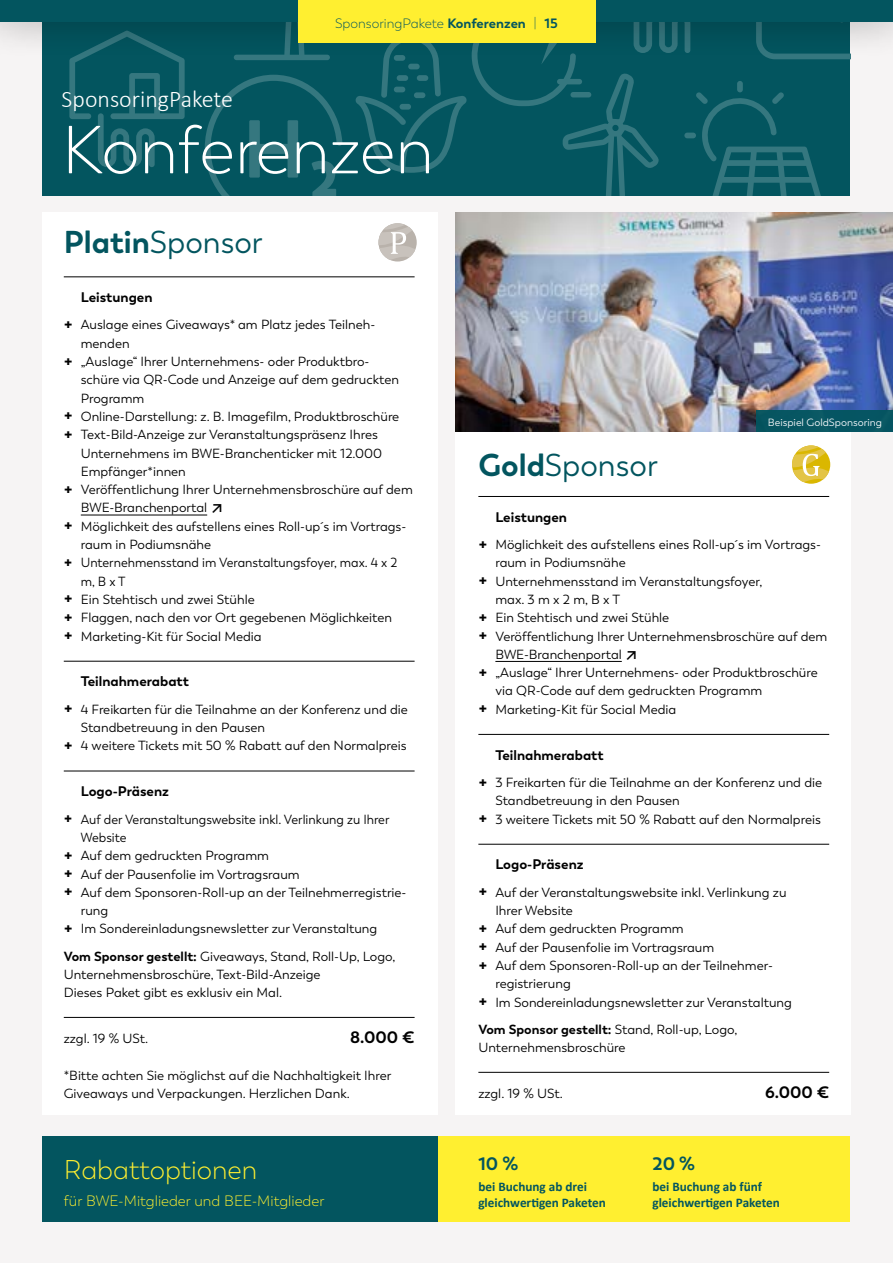
<style>
.page{position:relative;width:893px;height:1263px;background:#f6f4f4}
.page>*{position:absolute;margin:0;border:0;box-sizing:border-box;transform-origin:0 0}
.t1{font:300 67.5px "Boston";letter-spacing:-.005em;color:#fff}
.t2{font:31.5px "Boston";color:#03555f}
.t3{font:300 27px "Boston";color:#ffef30}
.t4{font:300 24px "Calibri";color:#fff}
.t5{font:700 18px "Boston";color:#03555f}
.t6{font:700 16.5px "Boston";color:#000}
.t7{font:300 15px "Boston";color:#ffef30}
.t8{font:700 13.8px "Boston";color:#000}
.t9{font:300 13.5px "Boston";color:#03555f}
.t10{font:13.2px/18.3px "Boston";color:#000}
.t11{font:13.2px "Boston";color:#000;scale:.96 1}
.t12{font:700 13.2px/16.5px "Calibri";color:#03555f}
.t13{font:10.5px "Boston";color:#fff}
.s1{font-weight:700}
.s2{font-size:15.6px}
.s3{font-family:"Modern Pictograms";font-size:13.5px}
</style>
<div class="page">
<div style="left:455px;top:406px;width:395px;height:709px;background:#fff"></div>
<div style="left:43px;top:213px;width:395px;height:902px;background:#fff"></div>
<img style="left:456px;top:213px;width:437px;height:219px">
<hr style="left:64px;top:276px;width:351px;height:1px;background:#000">
<hr style="left:81px;top:515px;width:126px;height:1px;background:#000">
<hr style="left:64px;top:661px;width:351px;height:1px;background:#000">
<hr style="left:64px;top:771px;width:351px;height:1px;background:#000">
<hr style="left:64px;top:1017px;width:351px;height:1px;background:#000">
<hr style="left:478px;top:496px;width:351px;height:1px;background:#000">
<hr style="left:495px;top:661px;width:127px;height:1px;background:#000">
<hr style="left:478px;top:734px;width:351px;height:1px;background:#000">
<hr style="left:478px;top:844px;width:351px;height:1px;background:#000">
<hr style="left:478px;top:1072px;width:351px;height:1px;background:#000">
<svg style="left:378px;top:223px;width:39px;height:38px"></svg>
<svg style="left:792px;top:445px;width:38px;height:39px"></svg>
<div style="left:757px;top:410px;width:136px;height:22px;background:#03555f"></div>
<div style="left:43px;top:21px;width:807px;height:175px;background:#03555f"></div>
<svg style="left:205px;top:75px;width:137px;height:121px"></svg>
<div style="left:737px;top:81px;width:6px;height:11px;background:#35777f;border-radius:3px"></div>
<div style="left:684px;top:133px;width:12px;height:5px;background:#35777f;border-radius:3px"></div>
<svg style="left:696px;top:92px;width:125px;height:104px"></svg>
<svg style="left:69px;top:60px;width:116px;height:107px"></svg>
<svg style="left:356px;top:60px;width:334px;height:136px"></svg>
<div style="left:43px;top:1136px;width:807px;height:85px;background:#ffef30"></div>
<div style="left:43px;top:1136px;width:395px;height:85px;background:#03555f"></div>
<div style="left:0;top:0;width:893px;height:60px;background:#000;opacity:.4"></div>
<div style="left:0;top:0;width:298px;height:21px;background:#03555f"></div>
<div style="left:595px;top:0;width:298px;height:21px;background:#03555f"></div>
<div style="left:298px;top:0;width:297px;height:43px;background:#ffef30"></div>
<p class="t9" style="left:335px;top:15px;width:224px">SponsoringPakete <span class="s1">Konferenzen</span> <span class="s2">|</span> <span class="s1">15</span></p>
<h3 class="t4" style="left:62px;top:84px;width:173px">SponsoringPakete</h3>
<h1 class="t1" style="left:62px;top:112px;width:374px">Konferenzen</h1>
<h2 class="t2" style="left:64px;top:223px;width:200px"><span class="s1">Platin</span>Sponsor</h2>
<p class="t8" style="left:81px;top:289px;width:73px">Leistungen</p>
<p class="t10" style="left:64px;top:316px;width:313px"><span class="s3">+</span> Auslage eines Giveaways* am Platz jedes Teilneh-</p>
<p class="t10" style="left:81px;top:334px;width:50px">menden</p>
<p class="t10" style="left:64px;top:352px;width:307px"><span class="s3">+</span> „Auslage“ Ihrer Unternehmens- oder Produktbro-</p>
<p class="t10" style="left:81px;top:371px;width:320px">schüre via QR-Code und Anzeige auf dem gedruckten</p>
<p class="t10" style="left:81px;top:389px;width:65px">Programm</p>
<p class="t10" style="left:64px;top:407px;width:337px"><span class="s3">+</span> Online-Darstellung: z. B. Imagefilm, Produktbroschüre</p>
<p class="t10" style="left:64px;top:426px;width:316px"><span class="s3">+</span> Text-Bild-Anzeige zur Veranstaltungspräsenz Ihres</p>
<p class="t10" style="left:81px;top:444px;width:303px">Unternehmens im BWE-Branchenticker mit 12.000</p>
<p class="t10" style="left:81px;top:462px;width:107px">Empfänger*innen</p>
<p class="t10" style="left:64px;top:481px;width:351px"><span class="s3">+</span> Veröffentlichung Ihrer Unternehmensbroschüre auf dem</p>
<p class="t10" style="left:81px;top:499px;width:128px">BWE-Branchenportal</p>
<p class="t10" style="left:64px;top:517px;width:344px"><span class="s3">+</span> Möglichkeit des aufstellens eines Roll-up´s im Vortrags-</p>
<p class="t10" style="left:81px;top:535px;width:132px">raum in Podiumsnähe</p>
<p class="t11" style="left:64px;top:555px;width:349px"><span class="s3">+</span> Unternehmensstand im Veranstaltungsfoyer, max. 4 x 2</p>
<p class="t11" style="left:81px;top:573px;width:48px">m, B x T</p>
<p class="t10" style="left:64px;top:590px;width:192px"><span class="s3">+</span> Ein Stehtisch und zwei Stühle</p>
<p class="t10" style="left:64px;top:609px;width:330px"><span class="s3">+</span> Flaggen, nach den vor Ort gegebenen Möglichkeiten</p>
<p class="t10" style="left:64px;top:627px;width:199px"><span class="s3">+</span> Marketing-Kit für Social Media</p>
<p class="t8" style="left:81px;top:673px;width:110px">Teilnahmerabatt</p>
<p class="t10" style="left:64px;top:700px;width:346px"><span class="s3">+</span> 4 Freikarten für die Teilnahme an der Konferenz und die</p>
<p class="t10" style="left:81px;top:718px;width:186px">Standbetreuung in den Pausen</p>
<p class="t10" style="left:64px;top:737px;width:344px"><span class="s3">+</span> 4 weitere Tickets mit 50 % Rabatt auf den Normalpreis</p>
<p class="t8" style="left:81px;top:783px;width:90px">Logo-Präsenz</p>
<p class="t11" style="left:64px;top:811px;width:341px"><span class="s3">+</span> Auf der Veranstaltungswebsite inkl. Verlinkung zu Ihrer</p>
<p class="t11" style="left:81px;top:830px;width:49px">Website</p>
<p class="t10" style="left:64px;top:847px;width:207px"><span class="s3">+</span> Auf dem gedruckten Programm</p>
<p class="t10" style="left:64px;top:865px;width:237px"><span class="s3">+</span> Auf der Pausenfolie im Vortragsraum</p>
<p class="t10" style="left:64px;top:883px;width:344px"><span class="s3">+</span> Auf dem Sponsoren-Roll-up an der Teilnehmerregistrie-</p>
<p class="t10" style="left:81px;top:901px;width:29px">rung</p>
<p class="t10" style="left:64px;top:920px;width:315px"><span class="s3">+</span> Im Sondereinladungsnewsletter zur Veranstaltung</p>
<p class="t10" style="left:64px;top:947px;width:333px"><span class="s1">Vom Sponsor gestellt:</span> Giveaways, Stand, Roll-Up, Logo,<br>Unternehmensbroschüre, Text-Bild-Anzeige<br>Dieses Paket gibt es exklusiv ein Mal.</p>
<p class="t10" style="left:64px;top:1030px;width:86px">zzgl. 19 % USt.</p>
<p class="t6" style="left:350px;top:1027px;width:66px">8.000 €</p>
<p class="t10" style="left:64px;top:1066px;width:329px">*Bitte achten Sie möglichst auf die Nachhaltigkeit Ihrer<br>Giveaways und Verpackungen. Herzlichen Dank.</p>
<h3 class="t3" style="left:64px;top:1154px;width:195px">Rabattoptionen</h3>
<p class="t7" style="left:64px;top:1192px;width:262px">für BWE-Mitglieder und BEE-Mitglieder</p>
<p class="t13" style="left:768px;top:416px;width:116px">Beispiel GoldSponsoring</p>
<h2 class="t2" style="left:478px;top:447px;width:181px"><span class="s1">Gold</span>Sponsor</h2>
<p class="t8" style="left:495px;top:508px;width:73px">Leistungen</p>
<p class="t10" style="left:478px;top:535px;width:344px"><span class="s3">+</span> Möglichkeit des aufstellens eines Roll-up´s im Vortrags-</p>
<p class="t10" style="left:495px;top:554px;width:132px">raum in Podiumsnähe</p>
<p class="t10" style="left:478px;top:572px;width:285px"><span class="s3">+</span> Unternehmensstand im Veranstaltungsfoyer,</p>
<p class="t10" style="left:495px;top:590px;width:126px">max. 3 m x 2 m, B x T</p>
<p class="t10" style="left:478px;top:609px;width:192px"><span class="s3">+</span> Ein Stehtisch und zwei Stühle</p>
<p class="t10" style="left:478px;top:627px;width:351px"><span class="s3">+</span> Veröffentlichung Ihrer Unternehmensbroschüre auf dem</p>
<p class="t10" style="left:495px;top:645px;width:128px">BWE-Branchenportal</p>
<p class="t10" style="left:478px;top:664px;width:341px"><span class="s3">+</span> „Auslage“ Ihrer Unternehmens- oder Produktbroschüre</p>
<p class="t10" style="left:495px;top:682px;width:268px">via QR-Code auf dem gedruckten Programm</p>
<p class="t10" style="left:478px;top:700px;width:199px"><span class="s3">+</span> Marketing-Kit für Social Media</p>
<p class="t8" style="left:495px;top:746px;width:110px">Teilnahmerabatt</p>
<p class="t10" style="left:478px;top:773px;width:345px"><span class="s3">+</span> 3 Freikarten für die Teilnahme an der Konferenz und die</p>
<p class="t10" style="left:495px;top:792px;width:186px">Standbetreuung in den Pausen</p>
<p class="t10" style="left:478px;top:810px;width:344px"><span class="s3">+</span> 3 weitere Tickets mit 50 % Rabatt auf den Normalpreis</p>
<p class="t8" style="left:495px;top:856px;width:90px">Logo-Präsenz</p>
<p class="t10" style="left:478px;top:883px;width:310px"><span class="s3">+</span> Auf der Veranstaltungswebsite inkl. Verlinkung zu</p>
<p class="t10" style="left:495px;top:901px;width:79px">Ihrer Website</p>
<p class="t10" style="left:478px;top:920px;width:207px"><span class="s3">+</span> Auf dem gedruckten Programm</p>
<p class="t10" style="left:478px;top:938px;width:237px"><span class="s3">+</span> Auf der Pausenfolie im Vortragsraum</p>
<p class="t10" style="left:478px;top:956px;width:294px"><span class="s3">+</span> Auf dem Sponsoren-Roll-up an der Teilnehmer-</p>
<p class="t10" style="left:495px;top:975px;width:77px">registrierung</p>
<p class="t10" style="left:478px;top:993px;width:315px"><span class="s3">+</span> Im Sondereinladungsnewsletter zur Veranstaltung</p>
<p class="t10" style="left:478px;top:1020px;width:261px"><span class="s1">Vom Sponsor gestellt:</span> Stand, Roll-up, Logo,<br>Unternehmensbroschüre</p>
<p class="t10" style="left:478px;top:1084px;width:86px">zzgl. 19 % USt.</p>
<p class="t6" style="left:765px;top:1082px;width:66px">6.000 €</p>
<h3 class="t5" style="left:478px;top:1152px;width:41px">10 %</h3>
<p class="t12" style="left:478px;top:1177px;width:129px">bei Buchung ab drei gleichwertigen Paketen</p>
<h3 class="t5" style="left:652px;top:1152px;width:44px">20 %</h3>
<p class="t12" style="left:652px;top:1177px;width:129px">bei Buchung ab fünf gleichwertigen Paketen</p>
</div>
